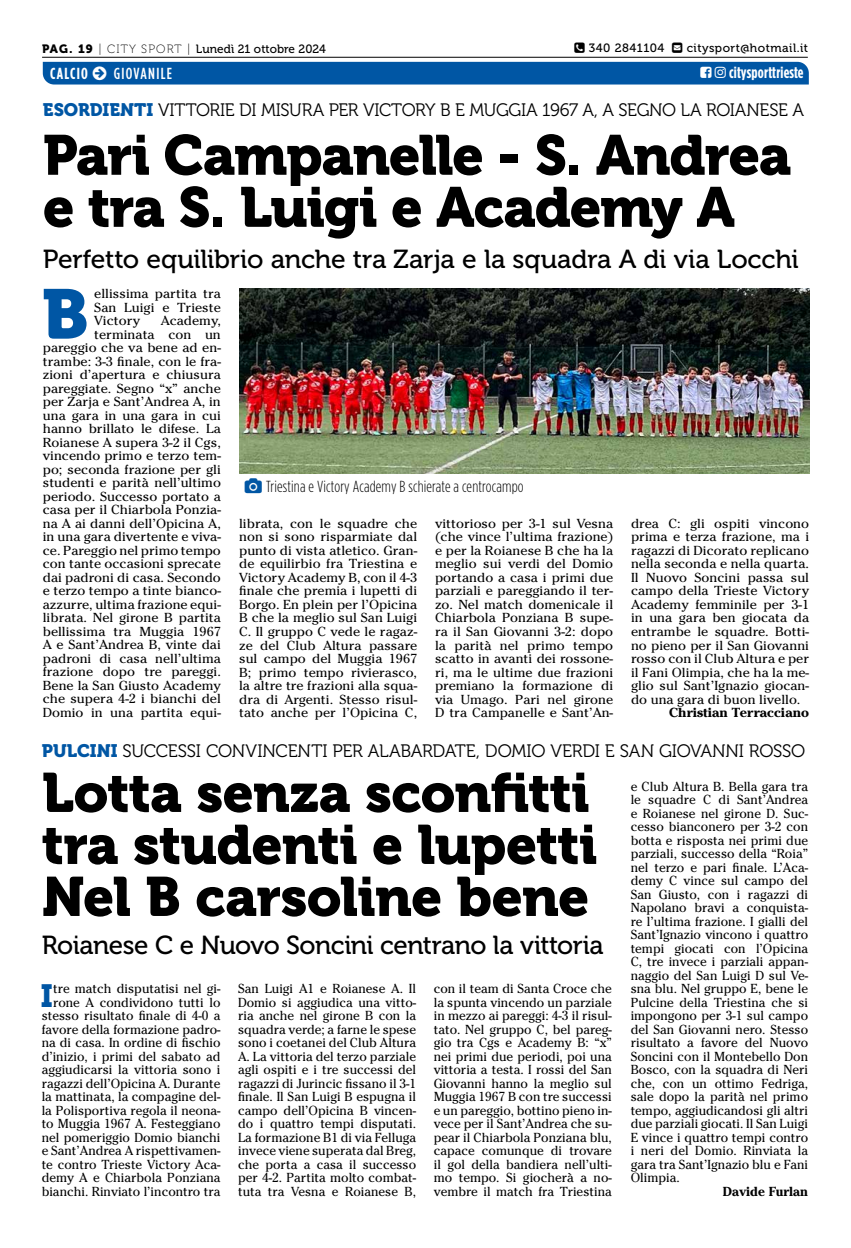
<style>
.page{position:relative;width:851px;height:1248px;background:#fff}
.page>*{position:absolute;margin:0;border:0;box-sizing:border-box;transform-origin:0 0}
.t1{font:69.6px "Museo 900";color:#0056a4;scale:1.05 1}
.t2{font:56px/52px "Museo 900";letter-spacing:-.025em;color:#000}
.t3{font:55px/52px "Museo 900";letter-spacing:-.01em;color:#000}
.t4{font:31.9px "Museo 900";color:#0056a4}
.t5{font:26px "Museo 500";letter-spacing:-.015em;color:#000}
.t6{font:18px "Museo 300";letter-spacing:-.015em;color:#000}
.t7{font:300 16px "Gotham Condensed";letter-spacing:.01em;color:#000}
.t8{font:700 16px "Gotham Condensed";letter-spacing:.01em;color:#fff}
.t9{font:500 16px "Gotham Condensed";letter-spacing:.08em;color:#fff}
.t10{font:13px/13.5px "Cheltenham Std";color:#000;text-align:justify}
.t11{font:13px/13.5px "Cheltenham Std";color:#000;text-align:justify;scale:1.05 1}
.t12{font:700 13px "Cheltenham Std";color:#000;scale:1.05 1}
.t13{font:700 13px "Cheltenham Std";color:#000}
.t14{font:12px "Museo 500";letter-spacing:.01em;color:#000}
.t15{font:12px "Museo 500";letter-spacing:.04em;color:#000}
.s1{font-family:"Museo 900"}
.s2{font-family:"Museo 100"}
.s3{font-family:"Museo 900";color:#0056a4}
</style>
<div class="page">
<img style="left:239px;top:289px;width:570px;height:184px">
<hr style="left:42px;top:57px;width:765px;height:1px;background:#000">
<div style="left:43px;top:62px;width:765px;height:22px;background:#0056a4"></div>
<p class="t14" style="left:42px;top:42px;width:285px"><span class="s1">PAG. 19</span> <span class="s2">| CITY SPORT |</span> Lunedì 21 ottobre 2024</p>
<p class="t15" style="left:588px;top:42px;width:77px">340 2841104</p>
<p class="t15" style="left:686px;top:42px;width:123px">citysport@hotmail.it</p>
<p class="t8" style="left:50px;top:64px;width:39px">CALCIO</p>
<p class="t9" style="left:114px;top:65px;width:60px">GIOVANILE</p>
<p class="t8" style="left:729px;top:63px;width:76px">citysporttrieste</p>
<h3 class="t6" style="left:43px;top:100px;width:762px"><span class="s3">ESORDIENTI</span> VITTORIE DI MISURA PER VICTORY B E MUGGIA 1967 A, A SEGNO LA ROIANESE A</h3>
<h2 class="t2" style="left:43px;top:130px;width:749px">Pari Campanelle - S. Andrea e tra S. Luigi e Academy A</h2>
<h3 class="t5" style="left:43px;top:244px;width:757px">Perfetto equilibrio anche tra Zarja e la squadra A di via Locchi</h3>
<h1 class="t1" style="left:42px;top:275px;width:47px">B</h1>
<p class="t11" style="left:94px;top:287px;width:122px">ellissima partita tra San Luigi e Trieste Victory</p>
<p class="t11" style="left:43px;top:314px;width:171px;text-align:right">Academy,<br>terminata con un pareggio che va bene ad en&shy;trambe: 3-3 finale, con le fra&shy;zioni d’apertura e chiusura pareggiate. Segno “x” anche per Zarja e Sant’Andrea A, in una gara in una gara in cui hanno brillato le difese. La<br>Roianese A supera 3-2 il Cgs, vincendo primo e terzo tem&shy;po; seconda frazione per gli studenti e parità nell’ultimo periodo. Successo portato a casa per il Chiarbola Ponzia&shy;na A ai danni dell’Opicina A, in una gara divertente e viva&shy;ce. Pareggio nel primo tempo con tante occasioni sprecate dai padroni di casa. Secondo e terzo tempo a tinte bianco&shy;azzurre, ultima frazione equi&shy;librata. Nel girone B partita bellissima tra Muggia 1967<br>A e Sant’Andrea B, vinte dai padroni di casa nell’ultima frazione dopo tre pareggi.<br>Bene la San Giusto Academy che supera 4-2 i bianchi del<br>Domio in una partita equi-</p>
<p class="t7" style="left:266px;top:477px;width:259px">Triestina e Victory Academy B schierate a centrocampo</p>
<p class="t11" style="left:239px;top:516px;width:171px">librata, con le squadre che non si sono risparmiate dal punto di vista atletico. Gran&shy;de equilirbio fra Triestina e Victory Academy B, con il 4-3 finale che premia i lupetti di Borgo. En plein per l’Opicina B che la meglio sul San Luigi C. Il gruppo C vede le ragaz&shy;ze del Club Altura passare sul campo del Muggia 1967<br>B; primo tempo rivierasco, la altre tre frazioni alla squa&shy;dra di Argenti. Stesso risul&shy;tato anche per l’Opicina C,</p>
<p class="t11" style="left:435px;top:516px;width:171px">vittorioso per 3-1 sul Vesna (che vince l’ultima frazione) e per la Roianese B che ha la meglio sui verdi del Domio portando a casa i primi due parziali e pareggiando il ter&shy;zo. Nel match domenicale il Chiarbola Ponziana B supe&shy;ra il San Giovanni 3-2: dopo la parità nel primo tempo scatto in avanti dei rossone&shy;ri, ma le ultime due frazioni premiano la formazione di via Umago. Pari nel girone D tra Campanelle e Sant’An-</p>
<p class="t11" style="left:631px;top:516px;width:171px">drea C: gli ospiti vincono prima e terza frazione, ma i ragazzi di Dicorato replicano nella seconda e nella quarta.<br>Il Nuovo Soncini passa sul campo della Trieste Victory Academy femminile per 3-1 in una gara ben giocata da entrambe le squadre. Botti&shy;no pieno per il San Giovanni rosso con il Club Altura e per il Fani Olimpia, che ha la me&shy;glio sul Sant’Ignazio giocan&shy;do una gara di buon livello.</p>
<p class="t12" style="left:669px;top:704px;width:135px">Christian Terracciano</p>
<h3 class="t6" style="left:42px;top:741px;width:764px"><span class="s3">PULCINI</span> SUCCESSI CONVINCENTI PER ALABARDATE, DOMIO VERDI E SAN GIOVANNI ROSSO</h3>
<h3 class="t3" style="left:42px;top:767px;width:557px">Lotta senza sconfitti tra studenti e lupetti<br>Nel B carsoline bene</h3>
<h3 class="t5" style="left:42px;top:930px;width:563px">Roianese C e Nuovo Soncini centrano la vittoria</h3>
<p class="t10" style="left:630px;top:779px;width:179px">e Club Altura B. Bella gara tra le squadre C di Sant’Andrea e Roianese nel girone D. Suc&shy;cesso bianconero per 3-2 con botta e risposta nei primi due parziali, successo della “Roia” nel terzo e pari finale. L’Aca&shy;demy C vince sul campo del San Giusto, con i ragazzi di Napolano bravi a conquista&shy;re l’ultima frazione. I gialli del Sant’Ignazio vincono i quattro tempi giocati con l’Opicina C, tre invece i parziali appan&shy;naggio del San Luigi D sul Ve&shy;sna blu. Nel gruppo E, bene le Pulcine della Triestina che si impongono per 3-1 sul campo del San Giovanni nero. Stesso risultato a favore del Nuovo Soncini con il Montebello Don Bosco, con la squadra di Neri che, con un ottimo Fedriga, sale dopo la parità nel primo tempo, aggiudicandosi gli altri due parziali giocati. Il San Luigi E vince i quattro tempi contro i neri del Domio. Rinviata la gara tra Sant’Ignazio blu e Fani Olimpia.</p>
<p class="t13" style="left:722px;top:1183px;width:87px">Davide Furlan</p>
<p class="t10" style="left:238px;top:981px;width:179px">San Luigi A1 e Roianese A. Il Domio si aggiudica una vitto&shy;ria anche nel girone B con la squadra verde; a farne le spese sono i coetanei del Club Altura A. La vittoria del terzo parziale agli ospiti e i tre successi del ragazzi di Jurincic fissano il 3-1 finale. Il San Luigi B espugna il campo dell’Opicina B vincen&shy;do i quattro tempi disputati.<br>La formazione B1 di via Felluga invece viene superata dal Breg, che porta a casa il successo per 4-2. Partita molto combat&shy;tuta tra Vesna e Roianese B,</p>
<p class="t10" style="left:42px;top:981px;width:180px;text-align:right">tre match disputatisi nel gi&shy;rone A condividono tutti lo stesso risultato finale di 4-0 a favore della formazione padro&shy;na di casa. In ordine di fischio d’inizio, i primi del sabato ad aggiudicarsi la vittoria sono i ragazzi dell’Opicina A. Durante la mattinata, la compagine del&shy;la Polisportiva regola il neona&shy;to Muggia 1967 A. Festeggiano nel pomeriggio Domio bianchi e Sant’Andrea A rispettivamen&shy;te contro Trieste Victory Aca&shy;demy A e Chiarbola Ponziana bianchi. Rinviato l’incontro tra</p>
<p class="t10" style="left:433px;top:981px;width:179px">con il team di Santa Croce che la spunta vincendo un parziale in mezzo ai pareggi: 4-3 il risul&shy;tato. Nel gruppo C, bel pareg&shy;gio tra Cgs e Academy B: “x” nei primi due periodi, poi una vittoria a testa. I rossi del San Giovanni hanno la meglio sul Muggia 1967 B con tre successi e un pareggio, bottino pieno in&shy;vece per il Sant’Andrea che su&shy;pear il Chiarbola Ponziana blu, capace comunque di trovare il gol della bandiera nell’ulti&shy;mo tempo. Si giocherà a no&shy;vembre il match fra Triestina</p>
<h3 class="t4" style="left:41px;top:977px;width:13px">I</h3>
</div>
